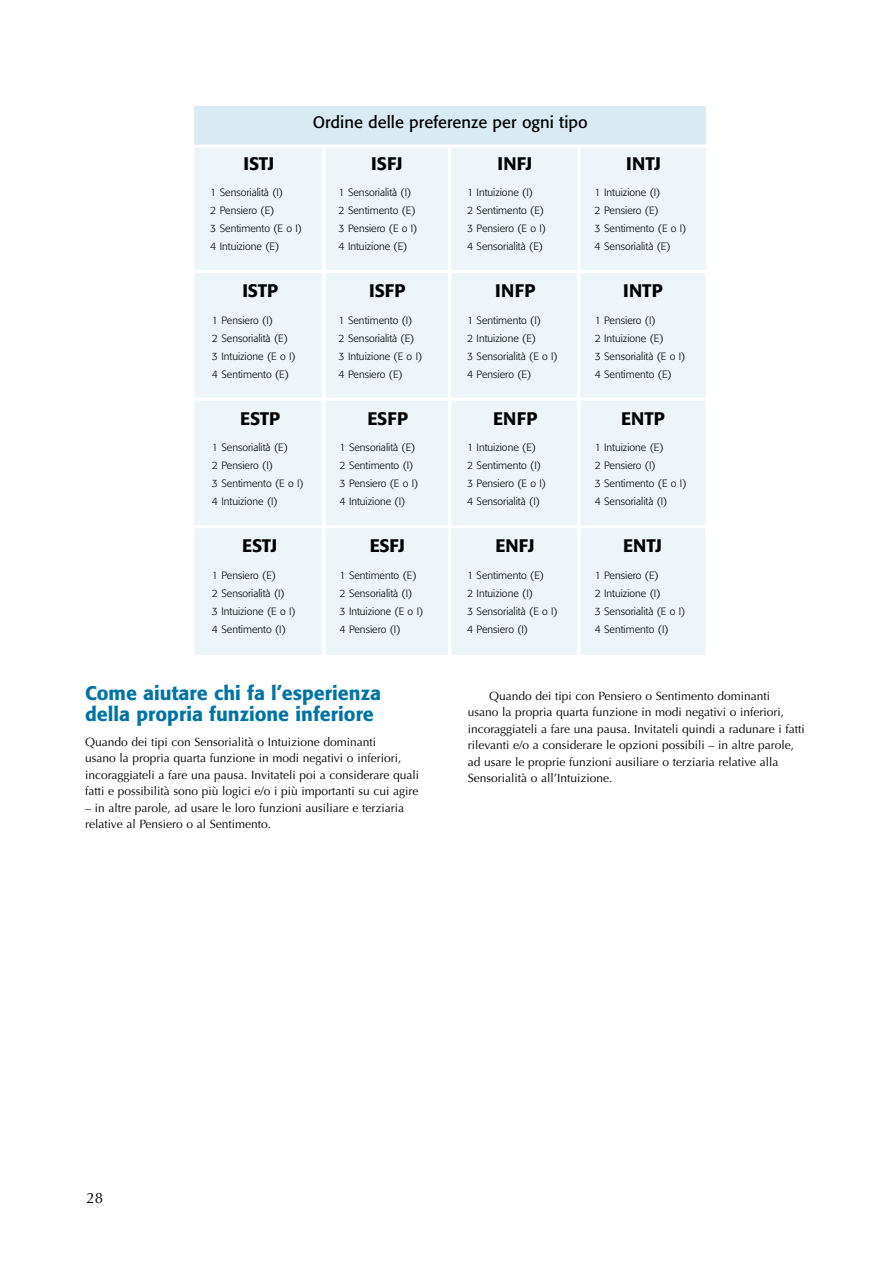
<style>
.page{position:relative;width:893px;height:1263px;background:#fff}
.page>*{position:absolute;margin:0;border:0;box-sizing:border-box;transform-origin:0 0}
.t1{font:500 19.5px/21px "Formata Pro";color:#0073a5}
.t2{font:500 18px "Formata Pro";color:#000}
.t3{font:16.5px "Formata Pro";color:#000}
.t4{font:15px "Optima LT Pro";color:#000}
.t5{font:12px/16.5px "Optima LT Pro";color:#000}
.t6{font:300 10.5px/18px "Formata Pro";color:#000}
</style>
<div class="page">
<div style="left:194px;top:145px;width:512px;height:510px;background:#edf5f9"></div>
<div style="left:194px;top:106px;width:511px;height:39px;background:#d9eaf2"></div>
<hr style="left:190px;top:270px;width:522px;height:3px;background:#fff">
<hr style="left:189px;top:398px;width:528px;height:3px;background:#fff">
<hr style="left:186px;top:525px;width:525px;height:3px;background:#fff">
<hr style="left:322px;top:146px;width:3px;height:513px;background:#fff">
<hr style="left:448px;top:146px;width:3px;height:515px;background:#fff">
<hr style="left:577px;top:146px;width:3px;height:514px;background:#fff">
<hr style="left:705px;top:144px;width:1px;height:510px;background:#fff">
<hr style="left:188px;top:145px;width:520px;height:3px;background:#fff">
<h2 class="t2" style="left:243px;top:152px;width:32px">ISTJ</h2>
<p class="t6" style="left:210px;top:184px;width:93px">1 Sensorialità (I)<br>2 Pensiero (E)<br>3 Sentimento (E o I)<br>4 Intuizione (E)</p>
<h3 class="t3" style="left:313px;top:112px;width:276px">Ordine delle preferenze per ogni tipo</h3>
<h2 class="t2" style="left:371px;top:152px;width:33px">ISFJ</h2>
<p class="t6" style="left:339px;top:184px;width:80px">1 Sensorialità (I)<br>2 Sentimento (E)<br>3 Pensiero (E o I)<br>4 Intuizione (E)</p>
<h2 class="t2" style="left:497px;top:152px;width:36px">INFJ</h2>
<p class="t6" style="left:467px;top:184px;width:80px">1 Intuizione (I)<br>2 Sentimento (E)<br>3 Pensiero (E o I)<br>4 Sensorialità (E)</p>
<h2 class="t2" style="left:626px;top:152px;width:36px">INTJ</h2>
<p class="t6" style="left:595px;top:184px;width:93px">1 Intuizione (I)<br>2 Pensiero (E)<br>3 Sentimento (E o I)<br>4 Sensorialità (E)</p>
<h2 class="t2" style="left:242px;top:279px;width:37px">ISTP</h2>
<p class="t6" style="left:212px;top:311px;width:85px">1 Pensiero (I)<br>2 Sensorialità (E)<br>3 Intuizione (E o I)<br>4 Sentimento (E)</p>
<h2 class="t2" style="left:369px;top:279px;width:38px">ISFP</h2>
<p class="t6" style="left:339px;top:311px;width:85px">1 Sentimento (I)<br>2 Sensorialità (E)<br>3 Intuizione (E o I)<br>4 Pensiero (E)</p>
<h2 class="t2" style="left:495px;top:279px;width:42px">INFP</h2>
<p class="t6" style="left:467px;top:311px;width:92px">1 Sentimento (I)<br>2 Intuizione (E)<br>3 Sensorialità (E o I)<br>4 Pensiero (E)</p>
<h2 class="t2" style="left:623px;top:279px;width:41px">INTP</h2>
<p class="t6" style="left:595px;top:311px;width:92px">1 Pensiero (I)<br>2 Intuizione (E)<br>3 Sensorialità (E o I)<br>4 Sentimento (E)</p>
<h2 class="t2" style="left:240px;top:407px;width:41px">ESTP</h2>
<p class="t6" style="left:212px;top:439px;width:93px">1 Sensorialità (E)<br>2 Pensiero (I)<br>3 Sentimento (E o I)<br>4 Intuizione (I)</p>
<h2 class="t2" style="left:242px;top:534px;width:36px">ESTJ</h2>
<p class="t6" style="left:212px;top:566px;width:85px">1 Pensiero (E)<br>2 Sensorialità (I)<br>3 Intuizione (E o I)<br>4 Sentimento (I)</p>
<h2 class="t2" style="left:367px;top:407px;width:42px">ESFP</h2>
<p class="t6" style="left:339px;top:439px;width:80px">1 Sensorialità (E)<br>2 Sentimento (I)<br>3 Pensiero (E o I)<br>4 Intuizione (I)</p>
<h2 class="t2" style="left:370px;top:534px;width:37px">ESFJ</h2>
<p class="t6" style="left:339px;top:566px;width:85px">1 Sentimento (E)<br>2 Sensorialità (I)<br>3 Intuizione (E o I)<br>4 Pensiero (I)</p>
<h2 class="t2" style="left:493px;top:407px;width:46px">ENFP</h2>
<p class="t6" style="left:467px;top:439px;width:80px">1 Intuizione (E)<br>2 Sentimento (I)<br>3 Pensiero (E o I)<br>4 Sensorialità (I)</p>
<h2 class="t2" style="left:495px;top:534px;width:41px">ENFJ</h2>
<p class="t6" style="left:467px;top:566px;width:92px">1 Sentimento (E)<br>2 Intuizione (I)<br>3 Sensorialità (E o I)<br>4 Pensiero (I)</p>
<h2 class="t2" style="left:621px;top:407px;width:45px">ENTP</h2>
<p class="t6" style="left:595px;top:439px;width:93px">1 Intuizione (E)<br>2 Pensiero (I)<br>3 Sentimento (E o I)<br>4 Sensorialità (I)</p>
<h2 class="t2" style="left:623px;top:534px;width:40px">ENTJ</h2>
<p class="t6" style="left:595px;top:566px;width:92px">1 Pensiero (E)<br>2 Intuizione (I)<br>3 Sensorialità (E o I)<br>4 Sentimento (I)</p>
<h1 class="t1" style="left:85px;top:682px;width:297px">Come aiutare chi fa l’esperienza della propria funzione inferiore</h1>
<p class="t5" style="left:85px;top:733px;width:336px">Quando dei tipi con Sensorialità o Intuizione dominanti<br>usano la propria quarta funzione in modi negativi o inferiori, incoraggiateli a fare una pausa. Invitateli poi a considerare quali fatti e possibilità sono più logici e/o i più importanti su cui agire</p>
<p class="t5" style="left:85px;top:799px;width:321px">– in altre parole, ad usare le loro funzioni ausiliare e terziaria relative al Pensiero o al Sentimento.</p>
<p class="t5" style="left:468px;top:687px;width:339px;text-indent:21px">Quando dei tipi con Pensiero o Sentimento dominanti<br>usano la propria quarta funzione in modi negativi o inferiori, incoraggiateli a fare una pausa. Invitateli quindi a radunare i fatti rilevanti e/o a considerare le opzioni possibili – in altre parole, ad usare le proprie funzioni ausiliare o terziaria relative alla Sensorialità o all’Intuizione.</p>
<h3 class="t4" style="left:87px;top:1189px;width:18px">28</h3>
</div>
